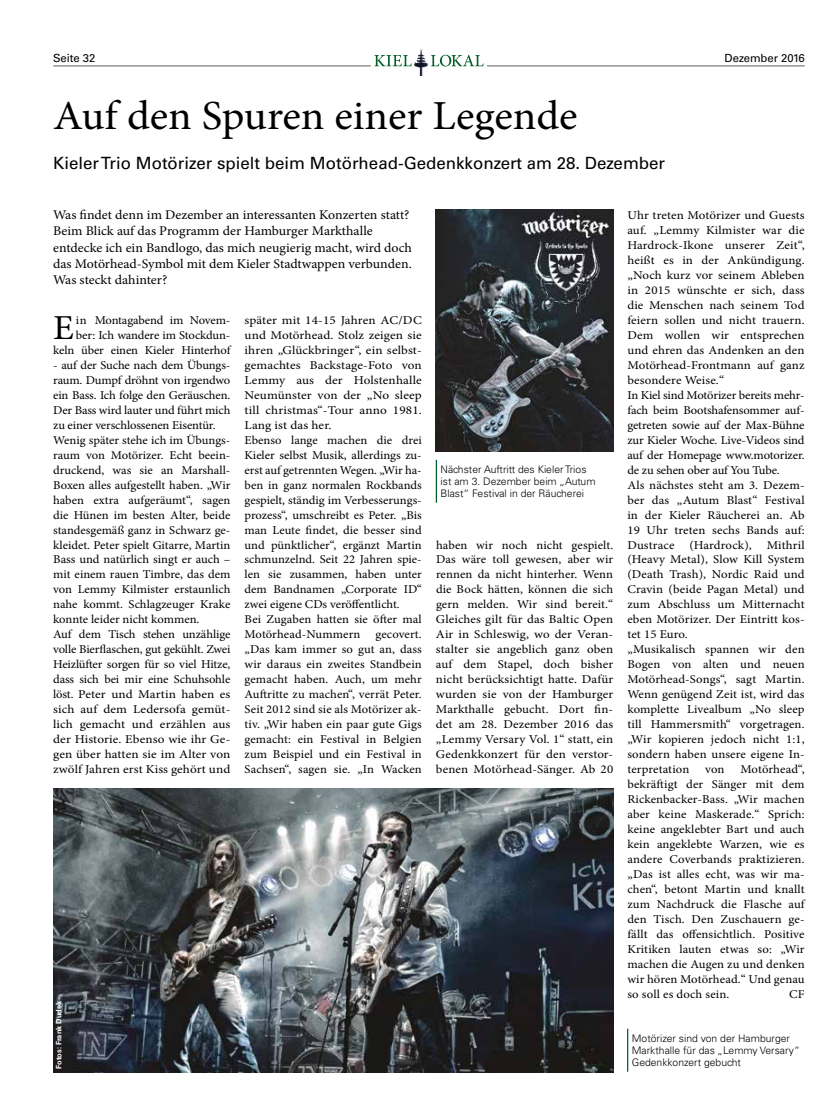
<style>
.page{position:relative;width:833px;height:1117px;background:#fff}
.page>*{position:absolute;margin:0;border:0;box-sizing:border-box;transform-origin:0 0}
.t1{font:41.25px "Minion Pro";color:#000;scale:1.05 1}
.t2{font:35px "Minion Pro";color:#000;scale:1.05 1}
.t3{font:16.88px "Univers LT";color:#000}
.t4{font:13.25px/16.2px "Minion Pro";color:#000;scale:1.05 1}
.t5{font:12px/15px "Minion Pro";color:#000;text-align:right;scale:1.05 1}
.t6{font:12px/15px "Minion Pro";color:#000;scale:1.08 1}
.t7{font:12px/15px "Minion Pro";color:#000;scale:1.1 1}
.t8{font:12px/15px "Minion Pro";color:#000;text-align:justify;scale:1.06 1}
.t9{font:11.25px "Univers LT";color:#000}
.t10{font:300 10.38px/11.9px "Univers LT";color:#000}
.t11{font:700 7.5px "Univers LT";color:#fff}
.s1{font-style:inherit}
</style>
<div class="page">
<hr style="left:436px;top:459px;width:1px;height:43px;background:#005d28">
<hr style="left:627px;top:1028px;width:1px;height:43px;background:#005d28">
<hr style="left:487px;top:66px;width:317px;height:1px;background:#625d58">
<hr style="left:53px;top:66px;width:318px;height:1px;background:#625d58">
<svg style="left:374px;top:55px;width:38px;height:11px"></svg>
<img style="left:414px;top:50px;width:14px;height:26px">
<svg style="left:431px;top:55px;width:52px;height:11px"></svg>
<img style="left:53px;top:788px;width:560px;height:284px">
<img style="left:436px;top:209px;width:177px;height:242px">
<p class="t9" style="left:53px;top:51px;width:44px">Seite <span class="s1">32</span></p>
<p class="t9" style="left:724px;top:51px;width:81px">Dezember 2016</p>
<h1 class="t1" style="left:53px;top:88px;width:501px">Auf den Spuren einer Legende</h1>
<h3 class="t3" style="left:53px;top:153px;width:613px">Kieler Trio Motörizer spielt beim Motörhead-Gedenkkonzert am 28. Dezember</h3>
<p class="t4" style="left:53px;top:207px;width:343px">Was findet denn im Dezember an interessanten Konzerten statt?<br>Beim Blick auf das Programm der Hamburger Markthalle entdecke ich ein Bandlogo, das mich neugierig macht, wird doch das Motörhead-Symbol mit dem Kieler Stadtwappen verbunden.<br>Was steckt dahinter?</p>
<h2 class="t2" style="left:53px;top:304px;width:21px">E</h2>
<p class="t6" style="left:627px;top:208px;width:166px">Uhr treten Motörizer und Guests auf. „Lemmy Kilmister war die<br>Hardrock-Ikone unserer Zeit“, heißt es in der Ankündigung. „Noch kurz vor seinem Ableben in 2015 wünschte er sich, dass die Menschen nach seinem Tod feiern sollen und nicht trauern.<br>Dem wollen wir entsprechen und ehren das Andenken an den<br>Motörhead-Frontmann auf ganz besondere Weise.“<br>In Kiel sind Motörizer bereits mehr&shy;fach beim Bootshafensommer auf&shy;getreten sowie auf der Max-Bühne zur Kieler Woche. Live-Videos sind auf der Homepage www.motorizer. de zu sehen ober auf You Tube.<br>Als nächstes steht am 3. Dezem&shy;ber das „Autum Blast“ Festival in der Kieler Räucherei an. Ab<br>19 Uhr treten sechs Bands auf:<br>Dustrace (Hardrock), Mithril (Heavy Metal), Slow Kill System (Death Trash), Nordic Raid und<br>Cravin (beide Pagan Metal) und zum Abschluss um Mitternacht eben Motörizer. Der Eintritt kos&shy;tet 15 Euro.<br>„Musikalisch spannen wir den<br>Bogen von alten und neuen<br>Motörhead-Songs“, sagt Martin.<br>Wenn genügend Zeit ist, wird das komplette Livealbum „No sleep till Hammersmith“ vorgetragen. „Wir kopieren jedoch nicht 1:1, sondern haben unsere eigene In&shy;terpretation</p>
<p class="t5" style="left:53px;top:312px;width:170px">in Montagabend im Novem-<br>ber: Ich wandere im Stockdun&shy;keln über einen Kieler Hinterhof</p>
<p class="t5" style="left:53px;top:357px;width:170px;text-align:left">- auf der Suche nach dem Übungs&shy;raum. Dumpf dröhnt von irgendwo ein Bass. Ich folge den Geräuschen.<br>Der Bass wird lauter und führt mich zu einer verschlossenen Eisentür.<br>Wenig später stehe ich im Übungs&shy;raum von Motörizer. Echt beein&shy;druckend, was sie an Marshall-<br>Boxen alles aufgestellt haben. „Wir haben extra aufgeräumt“, sagen die Hünen im besten Alter, beide standesgemäß ganz in Schwarz ge&shy;kleidet. Peter spielt Gitarre, Martin<br>Bass und natürlich singt er auch – mit einem rauen Timbre, das dem von Lemmy Kilmister erstaunlich nahe kommt. Schlagzeuger Krake konnte leider nicht kommen.<br>Auf dem Tisch stehen unzählige volle Bierflaschen, gut gekühlt. Zwei<br>Heizlüfter sorgen für so viel Hitze, dass sich bei mir eine Schuhsohle löst. Peter und Martin haben es sich auf dem Ledersofa gemüt&shy;lich gemacht und erzählen aus der Historie. Ebenso wie ihr Ge&shy;gen über hatten sie im Alter von zwölf Jahren erst Kiss gehört und</p>
<p class="t7" style="left:244px;top:312px;width:163px">später mit 14-15 Jahren AC/DC und Motörhead. Stolz zeigen sie ihren „Glückbringer“, ein selbst&shy;gemachtes Backstage-Foto von<br>Lemmy aus der Holstenhalle<br>Neumünster von der „No sleep till christmas“-Tour anno 1981.<br>Lang ist das her.<br>Ebenso lange machen die drei<br>Kieler selbst Musik, allerdings zu&shy;erst auf getrennten Wegen. „Wir ha&shy;ben in ganz normalen Rockbands gespielt, ständig im Verbesserungs&shy;prozess“, umschreibt es Peter. „Bis man Leute findet, die besser sind und pünktlicher“, ergänzt Martin schmunzelnd. Seit 22 Jahren spie&shy;len sie zusammen, haben unter dem Bandnamen „Corporate ID“ zwei eigene CDs veröffentlicht.<br>Bei Zugaben hatten sie öfter mal<br>Motörhead-Nummern gecovert. „Das kam immer so gut an, dass wir daraus ein zweites Standbein gemacht haben. Auch, um mehr<br>Auftritte zu machen“, verrät Peter.<br>Seit 2012 sind sie als Motörizer ak&shy;tiv. „Wir haben ein paar gute Gigs gemacht: ein Festival in Belgien zum Beispiel und ein Festival in<br>Sachsen“, sagen sie. „In Wacken</p>
<p class="t10" style="left:440px;top:463px;width:157px">Nächster Auftritt des Kieler Trios ist am 3. Dezember beim „Autum<br>Blast“ Festival in der Räucherei</p>
<p class="t5" style="left:436px;top:537px;width:170px;text-align:justify">haben wir noch nicht gespielt.<br>Das wäre toll gewesen, aber wir rennen da nicht hinterher. Wenn die Bock hätten, können die sich gern melden. Wir sind bereit.“ Gleiches gilt für das Baltic Open Air in Schleswig, wo der Veran&shy;stalter sie angeblich ganz oben auf dem Stapel, doch bisher nicht berücksichtigt hatte. Dafür wurden sie von der Hamburger Markthalle gebucht. Dort fin&shy;det am 28. Dezember 2016 das „Lemmy Versary Vol. 1“ statt, ein Gedenkkonzert für den verstor&shy;benen Motörhead-Sänger. Ab 20</p>
<p class="t8" style="left:627px;top:761px;width:169px;text-indent:113px">Motörhead“, bekräftigt der Sänger mit dem Rickenbacker-Bass. „Wir machen aber keine Maskerade.“ Sprich: keine angeklebter Bart und auch kein angeklebte Warzen, wie es andere Coverbands praktizieren. „Das ist alles echt, was wir ma&shy;chen“, betont Martin und knallt zum Nachdruck die Flasche auf den Tisch. Den Zuschauern ge&shy;fällt das offensichtlich. Positive Kritiken lauten etwas so: „Wir machen die Augen zu und denken wir hören Motörhead.“ Und genau so soll es doch sein.</p>
<p class="t8" style="left:705px;top:761px;width:20px">von</p>
<p class="t8" style="left:789px;top:986px;width:16px">CF</p>
<p class="t11" style="left:54px;top:1068px;width:70px;rotate:-90deg">Fotos: Frank Dudek</p>
<p class="t10" style="left:632px;top:1032px;width:169px">Motörizer sind von der Hamburger<br>Markthalle für das „Lemmy Versary“<br>Gedenkkonzert gebucht</p>
</div>
